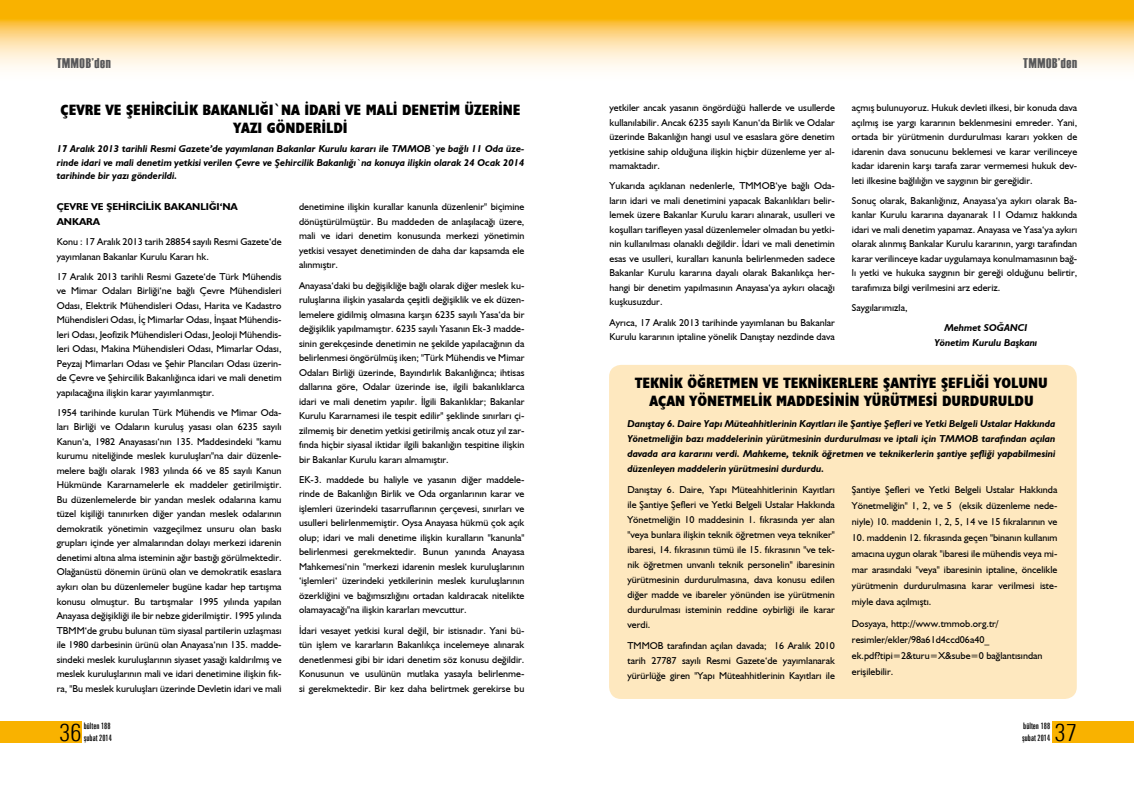
<style>
.page{position:relative;width:1134px;height:794px;background:#fff}
.page>*{position:absolute;margin:0;border:0;box-sizing:border-box;transform-origin:0 0}
.t1{font:300 condensed 24.1px "Zurich BT";color:#000}
.baslik_dar{font:700 condensed 15px/18px "Humanist 521 BT Xtra";color:#000;text-align:center}
.t2{font:14px "Haettenschweiler";letter-spacing:.05em;color:#58585a}
.bultenmetin{font:10px/14.5px "Humanist 521 BT";color:#000;text-align:justify}
.bultenmetin-2{font:italic 700 10px/15px "Humanist 521 BT";color:#000;text-align:justify}
.bultenmetin-3{font:700 10px "Humanist 521 BT";color:#000}
.imza{font:italic 700 10px "Humanist 521 BT";color:#000}
.t3{font:extra-condensed 9px/12px "Zurich BT";color:#000}
</style>
<div class="page">
<svg style="left:0;top:0;width:1134px;height:68px"></svg>
<div style="left:1052px;top:721px;width:82px;height:22px;background:#f9b200"></div>
<div style="left:0;top:721px;width:82px;height:22px;background:#f9b200"></div>
<div style="left:609px;top:365px;width:468px;height:334px;background:#fee8bf;border-radius:12px"></div>
<h3 class="t2" style="left:57px;top:54px;width:56px">TMMOB’den</h3>
<h3 class="t2" style="left:1023px;top:54px;width:56px">TMMOB’den</h3>
<p class="baslik_dar" style="left:60px;top:100px;width:462px">ÇEVRE VE ŞEHİRCİLİK BAKANLIĞI`NA İDARİ VE MALİ DENETİM ÜZERİNE<br>YAZI GÖNDERİLDİ</p>
<p class="bultenmetin-2" style="left:57px;top:142px;width:469px;line-height:13.5px">17 Aralık 2013 tarihli Resmi Gazete’de yayımlanan Bakanlar Kurulu kararı ile TMMOB`ye bağlı 11 Oda üze&shy;rinde idari ve mali denetim yetkisi verilen Çevre ve Şehircilik Bakanlığı`na konuya ilişkin olarak 24 Ocak 2014 tarihinde bir yazı gönderildi.</p>
<p class="bultenmetin-3" style="left:57px;top:201px;width:183px">ÇEVRE VE ŞEHİRCİLİK BAKANLIĞI‘NA</p>
<p class="bultenmetin-3" style="left:57px;top:215px;width:45px">ANKARA</p>
<p class="bultenmetin" style="left:57px;top:234px;width:226px">Konu : 17 Aralık 2013 tarih 28854 sayılı Resmi Gazete‘de yayımlanan Bakanlar Kurulu Kararı hk.</p>
<p class="bultenmetin" style="left:57px;top:269px;width:226px">17 Aralık 2013 tarihli Resmi Gazete‘de Türk Mühendis ve Mimar Odaları Birliği‘ne bağlı Çevre Mühendisleri Odası, Elektrik Mühendisleri Odası, Harita ve Kadastro Mühendisleri Odası, İç Mimarlar Odası, İnşaat Mühendis&shy;leri Odası, Jeofizik Mühendisleri Odası, Jeoloji Mühendis&shy;leri Odası, Makina Mühendisleri Odası, Mimarlar Odası, Peyzaj Mimarları Odası ve Şehir Plancıları Odası üzerin&shy;de Çevre ve Şehircilik Bakanlığınca idari ve mali denetim yapılacağına ilişkin karar yayımlanmıştır.</p>
<p class="bultenmetin" style="left:57px;top:405px;width:226px">1954 tarihinde kurulan Türk Mühendis ve Mimar Oda&shy;ları Birliği ve Odaların kuruluş yasası olan 6235 sayılı Kanun‘a, 1982 Anayasası‘nın 135. Maddesindeki "kamu kurumu niteliğinde meslek kuruluşları"na dair düzenle&shy;melere bağlı olarak 1983 yılında 66 ve 85 sayılı Kanun Hükmünde Kararnamelerle ek maddeler getirilmiştir.<br>Bu düzenlemelerde bir yandan meslek odalarına kamu tüzel kişiliği tanınırken diğer yandan meslek odalarının demokratik yönetimin vazgeçilmez unsuru olan baskı grupları içinde yer almalarından dolayı merkezi idarenin denetimi altına alma isteminin ağır bastığı görülmektedir.<br>Olağanüstü dönemin ürünü olan ve demokratik esaslara aykırı olan bu düzenlemeler bugüne kadar hep tartışma konusu olmuştur. Bu tartışmalar 1995 yılında yapılan Anayasa değişikliği ile bir nebze giderilmiştir. 1995 yılında TBMM‘de grubu bulunan tüm siyasal partilerin uzlaşması ile 1980 darbesinin ürünü olan Anayasa‘nın 135. madde&shy;sindeki meslek kuruluşlarının siyaset yasağı kaldırılmış ve meslek kuruluşlarının mali ve idari denetimine ilişkin fık&shy;ra, "Bu meslek kuruluşları üzerinde Devletin idari ve mali</p>
<p class="bultenmetin" style="left:299px;top:199px;width:227px">denetimine ilişkin kurallar kanunla düzenlenir" biçimine dönüştürülmüştür. Bu maddeden de anlaşılacağı üzere, mali ve idari denetim konusunda merkezi yönetimin yetkisi vesayet denetiminden de daha dar kapsamda ele alınmıştır.</p>
<p class="bultenmetin" style="left:299px;top:278px;width:227px">Anayasa‘daki bu değişikliğe bağlı olarak diğer meslek ku&shy;ruluşlarına ilişkin yasalarda çeşitli değişiklik ve ek düzen&shy;lemelere gidilmiş olmasına karşın 6235 sayılı Yasa‘da bir değişiklik yapılmamıştır. 6235 sayılı Yasanın Ek-3 madde&shy;sinin gerekçesinde denetimin ne şekilde yapılacağının da belirlenmesi öngörülmüş iken; "Türk Mühendis ve Mimar Odaları Birliği üzerinde, Bayındırlık Bakanlığınca; ihtisas dallarına göre, Odalar üzerinde ise, ilgili bakanlıklarca idari ve mali denetim yapılır. İlgili Bakanlıklar; Bakanlar Kurulu Kararnamesi ile tespit edilir" şeklinde sınırları çi&shy;zilmemiş bir denetim yetkisi getirilmiş ancak otuz yıl zar&shy;fında hiçbir siyasal iktidar ilgili bakanlığın tespitine ilişkin bir Bakanlar Kurulu kararı almamıştır.</p>
<p class="bultenmetin" style="left:299px;top:472px;width:227px">EK-3. maddede bu haliyle ve yasanın diğer maddele&shy;rinde de Bakanlığın Birlik ve Oda organlarının karar ve işlemleri üzerindeki tasarruflarının çerçevesi, sınırları ve usulleri belirlenmemiştir. Oysa Anayasa hükmü çok açık olup; idari ve mali denetime ilişkin kuralların "kanunla" belirlenmesi gerekmektedir. Bunun yanında Anayasa Mahkemesi‘nin "merkezi idarenin meslek kuruluşlarının ‘işlemleri‘ üzerindeki yetkilerinin meslek kuruluşlarının özerkliğini ve bağımsızlığını ortadan kaldıracak nitelikte olamayacağı"na ilişkin kararları mevcuttur.</p>
<p class="bultenmetin" style="left:299px;top:622px;width:227px">İdari vesayet yetkisi kural değil, bir istisnadır. Yani bü&shy;tün işlem ve kararların Bakanlıkça incelemeye alınarak denetlenmesi gibi bir idari denetim söz konusu değildir.<br>Konusunun ve usulünün mutlaka yasayla belirlenme&shy;si gerekmektedir. Bir kez daha belirtmek gerekirse bu</p>
<p class="bultenmetin" style="left:609px;top:100px;width:227px">yetkiler ancak yasanın öngördüğü hallerde ve usullerde kullanılabilir. Ancak 6235 sayılı Kanun‘da Birlik ve Odalar üzerinde Bakanlığın hangi usul ve esaslara göre denetim yetkisine sahip olduğuna ilişkin hiçbir düzenleme yer al&shy;mamaktadır.</p>
<p class="bultenmetin" style="left:609px;top:178px;width:227px">Yukarıda açıklanan nedenlerle, TMMOB‘ye bağlı Oda&shy;ların idari ve mali denetimini yapacak Bakanlıkları belir&shy;lemek üzere Bakanlar Kurulu kararı alınarak, usulleri ve koşulları tarifleyen yasal düzenlemeler olmadan bu yetki&shy;nin kullanılması olanaklı değildir. İdari ve mali denetimin esas ve usulleri, kuralları kanunla belirlenmeden sadece Bakanlar Kurulu kararına dayalı olarak Bakanlıkça her&shy;hangi bir denetim yapılmasının Anayasa‘ya aykırı olacağı kuşkusuzdur.</p>
<p class="bultenmetin" style="left:609px;top:315px;width:227px">Ayrıca, 17 Aralık 2013 tarihinde yayımlanan bu Bakanlar<br>Kurulu kararının iptaline yönelik Danıştay nezdinde dava</p>
<p class="bultenmetin" style="left:852px;top:100px;width:227px">açmış bulunuyoruz. Hukuk devleti ilkesi, bir konuda dava açılmış ise yargı kararının beklenmesini emreder. Yani, ortada bir yürütmenin durdurulması kararı yokken de idarenin dava sonucunu beklemesi ve karar verilinceye kadar idarenin karşı tarafa zarar vermemesi hukuk dev&shy;leti ilkesine bağlılığın ve saygının bir gereğidir.</p>
<p class="bultenmetin" style="left:852px;top:193px;width:227px">Sonuç olarak, Bakanlığınız, Anayasa‘ya aykırı olarak Ba&shy;kanlar Kurulu kararına dayanarak 11 Odamız hakkında idari ve mali denetim yapamaz. Anayasa ve Yasa‘ya aykırı olarak alınmış Bankalar Kurulu kararının, yargı tarafından karar verilinceye kadar uygulamaya konulmamasının bağ&shy;lı yetki ve hukuka saygının bir gereği olduğunu belirtir, tarafımıza bilgi verilmesini arz ederiz.</p>
<p class="bultenmetin" style="left:852px;top:300px;width:57px">Saygılarımızla,</p>
<p class="imza" style="left:944px;top:321px;width:85px">Mehmet SOĞANCI</p>
<p class="imza" style="left:934px;top:336px;width:104px">Yönetim Kurulu Başkanı</p>
<p class="baslik_dar" style="left:635px;top:373px;width:414px">TEKNİK ÖĞRETMEN VE TEKNİKERLERE ŞANTİYE ŞEFLİĞİ YOLUNU<br>AÇAN YÖNETMELİK MADDESİNİN YÜRÜTMESİ DURDURULDU</p>
<p class="bultenmetin-2" style="left:627px;top:415px;width:430px">Danıştay 6. Daire Yapı Müteahhitlerinin Kayıtları ile Şantiye Şefleri ve Yetki Belgeli Ustalar Hakkında Yönetmeliğin bazı maddelerinin yürütmesinin durdurulması ve iptali için TMMOB tarafından açılan davada ara kararını verdi. Mahkeme, teknik öğretmen ve teknikerlerin şantiye şefliği yapabilmesini düzenleyen maddelerin yürütmesini durdurdu.</p>
<p class="bultenmetin" style="left:627px;top:482px;width:209px;line-height:15px">Danıştay 6. Daire, Yapı Müteahhitlerinin Kayıtları ile Şantiye Şefleri ve Yetki Belgeli Ustalar Hakkında Yönetmeliğin 10 maddesinin 1. fıkrasında yer alan "veya bunlara ilişkin teknik öğretmen veya tekniker" ibaresi, 14. fıkrasının tümü ile 15. fıkrasının "ve tek&shy;nik öğretmen unvanlı teknik personelin" ibaresinin yürütmesinin durdurulmasına, dava konusu edilen diğer madde ve ibareler yönünden ise yürütmenin durdurulması isteminin reddine oybirliği ile karar verdi.</p>
<p class="bultenmetin" style="left:627px;top:638px;width:209px;line-height:15px">TMMOB tarafından açılan davada; 16 Aralık 2010 tarih 27787 sayılı Resmi Gazete‘de yayımlanarak yürürlüğe giren "Yapı Müteahhitlerinin Kayıtları ile</p>
<p class="bultenmetin" style="left:852px;top:481px;width:207px;line-height:16px">Şantiye Şefleri ve Yetki Belgeli Ustalar Hakkında Yönetmeliğin" 1, 2, ve 5 (eksik düzenleme nede&shy;niyle) 10. maddenin 1, 2, 5, 14 ve 15 fıkralarının ve</p>
<p class="bultenmetin" style="left:852px;top:529px;width:207px;line-height:16px">10. maddenin 12. fıkrasında geçen "binanın kullanım amacına uygun olarak "ibaresi ile mühendis veya mi&shy;mar arasındaki "veya" ibaresinin iptaline, öncelikle yürütmenin durdurulmasına karar verilmesi iste&shy;miyle dava açılmıştı.</p>
<p class="bultenmetin" style="left:852px;top:615px;width:192px;line-height:16px;text-align:left">Dosyaya, http://www.tmmob.org.tr/ resimler/ekler/98a61d4ccd06a40_ ek.pdf?tipi=2&amp;turu=X&amp;sube=0 bağlantısından erişilebilir.</p>
<p class="t3" style="left:84px;top:720px;width:30px">bülten 188 şubat 2014</p>
<p class="t3" style="left:1023px;top:720px;width:28px">bülten 188</p>
<h1 class="t1" style="left:59px;top:718px;width:24px">36</h1>
<p class="t3" style="left:1022px;top:732px;width:30px">şubat 2014</p>
<h1 class="t1" style="left:1055px;top:718px;width:24px">37</h1>
</div>
